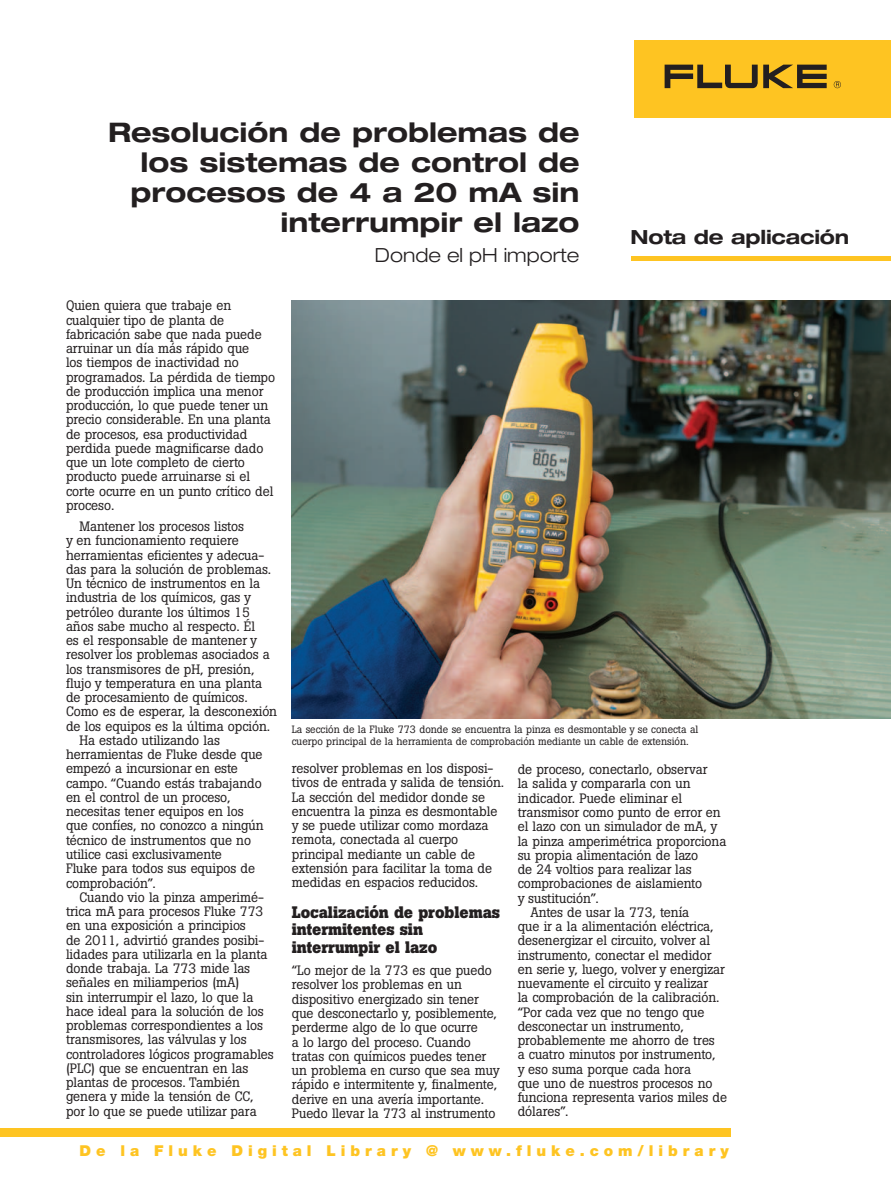
<style>
.page{position:relative;width:891px;height:1188px;background:#fff}
.page>*{position:absolute;margin:0;border:0;box-sizing:border-box;transform-origin:0 0}
.t1{font:700 expanded 27px/30px "Helvetica Neue LT Std";color:#231f20;text-align:right}
.t2{font:300 expanded 19.5px "Helvetica Neue LT Pro";color:#231f20}
.t3{font:700 expanded 19.5px "Helvetica Neue LT Std";letter-spacing:-.01em;color:#231f20}
.t4{font:700 16.5px/17.2px "Boton Pro";letter-spacing:-.005em;color:#231f20}
.t5{font:900 15px "Helvetica Neue LT Pro";letter-spacing:.33em;color:#fec422}
.t6{font:13.5px/14.2px "Boton Pro";letter-spacing:-.005em;color:#231f20}
.t7{font:10.5px/12px "Boton Pro";color:#231f20}
</style>
<div class="page">
<div style="left:634px;top:40px;width:257px;height:78px;background:#fec422"></div>
<svg style="left:665px;top:65px;width:162px;height:23px"></svg>
<svg style="left:834px;top:81px;width:7px;height:7px"></svg>
<div style="left:0;top:1128px;width:730px;height:8px;background:#fec422"></div>
<div style="left:631px;top:256px;width:260px;height:5px;background:#fec422"></div>
<img style="left:292px;top:300px;width:599px;height:418px">
<h1 class="t1" style="left:108px;top:117px;width:473px">Resolución de problemas de los sistemas de control de procesos de 4 a 20 mA sin interrumpir el lazo</h1>
<h2 class="t2" style="left:375px;top:243px;width:206px">Donde el pH importe</h2>
<p class="t6" style="left:66px;top:299px;width:211px">Quien quiera que trabaje en cualquier tipo de planta de fabricación sabe que nada puede arruinar un día más rápido que<br>los tiempos de inactividad no programados. La pérdida de tiempo de producción implica una menor producción, lo que puede tener un precio considerable. En una planta de procesos, esa productividad perdida puede magnificarse dado que un lote completo de cierto producto puede arruinarse si el corte ocurre en un punto crítico del proceso.</p>
<p class="t6" style="left:79px;top:519px;width:166px">Mantener los procesos listos</p>
<p class="t6" style="left:66px;top:534px;width:174px">y en funcionamiento requiere</p>
<p class="t6" style="left:66px;top:548px;width:200px">herramientas eficientes y adecua-</p>
<p class="t6" style="left:66px;top:562px;width:207px">das para la solución de problemas.</p>
<p class="t6" style="left:66px;top:576px;width:196px">Un técnico de instrumentos en la</p>
<p class="t6" style="left:66px;top:591px;width:187px">industria de los químicos, gas y</p>
<p class="t6" style="left:66px;top:605px;width:185px">petróleo durante los últimos 15</p>
<p class="t6" style="left:66px;top:619px;width:191px">años sabe mucho al respecto. Él</p>
<p class="t6" style="left:66px;top:633px;width:193px">es el responsable de mantener y</p>
<p class="t6" style="left:66px;top:648px;width:205px">resolver los problemas asociados a</p>
<p class="t6" style="left:66px;top:662px;width:190px">los transmisores de pH, presión,</p>
<p class="t6" style="left:66px;top:676px;width:198px">flujo y temperatura en una planta</p>
<p class="t6" style="left:66px;top:690px;width:183px">de procesamiento de químicos.</p>
<p class="t6" style="left:66px;top:705px;width:213px">Como es de esperar, la desconexión</p>
<p class="t6" style="left:66px;top:719px;width:206px">de los equipos es la última opción.</p>
<p class="t6" style="left:79px;top:733px;width:142px">Ha estado utilizando las</p>
<p class="t6" style="left:66px;top:747px;width:198px">herramientas de Fluke desde que</p>
<p class="t6" style="left:66px;top:762px;width:173px">empezó a incursionar en este</p>
<p class="t6" style="left:66px;top:776px;width:197px">campo. “Cuando estás trabajando</p>
<p class="t6" style="left:66px;top:790px;width:166px">en el control de un proceso,</p>
<p class="t6" style="left:66px;top:804px;width:179px">necesitas tener equipos en los</p>
<p class="t6" style="left:66px;top:819px;width:199px">que confíes, no conozco a ningún</p>
<p class="t6" style="left:66px;top:833px;width:187px">técnico de instrumentos que no</p>
<p class="t6" style="left:66px;top:847px;width:157px">utilice casi exclusivamente</p>
<p class="t6" style="left:66px;top:861px;width:191px">Fluke para todos sus equipos de</p>
<p class="t6" style="left:66px;top:876px;width:91px">comprobación”.</p>
<p class="t6" style="left:79px;top:890px;width:186px">Cuando vio la pinza amperimé-</p>
<p class="t6" style="left:66px;top:904px;width:199px">trica mA para procesos Fluke 773</p>
<p class="t6" style="left:66px;top:918px;width:181px">en una exposición a principios</p>
<p class="t6" style="left:66px;top:933px;width:200px">de 2011, advirtió grandes posibi-</p>
<p class="t6" style="left:66px;top:947px;width:203px">lidades para utilizarla en la planta</p>
<p class="t6" style="left:66px;top:961px;width:186px">donde trabaja. La 773 mide las</p>
<p class="t6" style="left:66px;top:975px;width:175px">señales en miliamperios (mA)</p>
<p class="t6" style="left:66px;top:990px;width:189px">sin interrumpir el lazo, lo que la</p>
<p class="t6" style="left:66px;top:1004px;width:199px">hace ideal para la solución de los</p>
<p class="t6" style="left:66px;top:1018px;width:198px">problemas correspondientes a los</p>
<p class="t6" style="left:66px;top:1033px;width:182px">transmisores, las válvulas y los</p>
<p class="t6" style="left:66px;top:1047px;width:209px">controladores lógicos programables</p>
<p class="t6" style="left:66px;top:1061px;width:184px">(PLC) que se encuentran en las</p>
<p class="t6" style="left:66px;top:1075px;width:175px">plantas de procesos. También</p>
<p class="t6" style="left:66px;top:1090px;width:189px">genera y mide la tensión de CC,</p>
<p class="t6" style="left:66px;top:1104px;width:192px">por lo que se puede utilizar para</p>
<h2 class="t3" style="left:631px;top:224px;width:220px">Nota de aplicación</h2>
<p class="t7" style="left:292px;top:723px;width:408px">La sección de la Fluke 773 donde se encuentra la pinza es desmontable y se conecta al cuerpo principal de la herramienta de comprobación mediante un cable de extensión.</p>
<p class="t6" style="left:518px;top:762px;width:191px">de proceso, conectarlo, observar</p>
<p class="t6" style="left:518px;top:777px;width:174px">la salida y compararla con un</p>
<p class="t6" style="left:518px;top:791px;width:166px">indicador. Puede eliminar el</p>
<p class="t6" style="left:518px;top:805px;width:204px">transmisor como punto de error en</p>
<p class="t6" style="left:518px;top:819px;width:201px">el lazo con un simulador de mA, y</p>
<p class="t6" style="left:518px;top:834px;width:210px">la pinza amperimétrica proporciona</p>
<p class="t6" style="left:518px;top:848px;width:182px">su propia alimentación de lazo</p>
<p class="t6" style="left:518px;top:862px;width:175px">de 24 voltios para realizar las</p>
<p class="t6" style="left:518px;top:876px;width:186px">comprobaciones de aislamiento</p>
<p class="t6" style="left:518px;top:891px;width:83px">y sustitución”.</p>
<p class="t6" style="left:530px;top:905px;width:160px">Antes de usar la 773, tenía</p>
<p class="t6" style="left:518px;top:919px;width:197px">que ir a la alimentación eléctrica,</p>
<p class="t6" style="left:518px;top:933px;width:194px">desenergizar el circuito, volver al</p>
<p class="t6" style="left:518px;top:948px;width:195px">instrumento, conectar el medidor</p>
<p class="t6" style="left:518px;top:962px;width:209px">en serie y, luego, volver y energizar</p>
<p class="t6" style="left:518px;top:976px;width:192px">nuevamente el circuito y realizar</p>
<p class="t6" style="left:518px;top:991px;width:203px">la comprobación de la calibración.</p>
<p class="t6" style="left:518px;top:1005px;width:188px">“Por cada vez que no tengo que</p>
<p class="t6" style="left:518px;top:1019px;width:168px">desconectar un instrumento,</p>
<p class="t6" style="left:518px;top:1033px;width:199px">probablemente me ahorro de tres</p>
<p class="t6" style="left:518px;top:1048px;width:199px">a cuatro minutos por instrumento,</p>
<p class="t6" style="left:518px;top:1062px;width:175px">y eso suma porque cada hora</p>
<p class="t6" style="left:518px;top:1076px;width:196px">que uno de nuestros procesos no</p>
<p class="t6" style="left:518px;top:1090px;width:211px">funciona representa varios miles de</p>
<p class="t6" style="left:518px;top:1105px;width:52px">dólares”.</p>
<p class="t6" style="left:292px;top:761px;width:214px">resolver problemas en los disposi&shy;tivos de entrada y salida de tensión.<br>La sección del medidor donde se encuentra la pinza es desmontable y se puede utilizar como mordaza remota, conectada al cuerpo principal mediante un cable de extensión para facilitar la toma de medidas en espacios reducidos.</p>
<p class="t4" style="left:292px;top:904px;width:210px">Localización de problemas intermitentes sin interrumpir el lazo</p>
<p class="t6" style="left:292px;top:963px;width:210px">“Lo mejor de la 773 es que puedo resolver los problemas en un dispositivo energizado sin tener que desconectarlo y, posiblemente, perderme algo de lo que ocurre<br>a lo largo del proceso. Cuando tratas con químicos puedes tener un problema en curso que sea muy rápido e intermitente y, finalmente, derive en una avería importante.<br>Puedo llevar la 773 al instrumento</p>
<p class="t5" style="left:79px;top:1141px;width:651px">De la Fluke Digital Library @ www.fluke.com/library</p>
</div>
